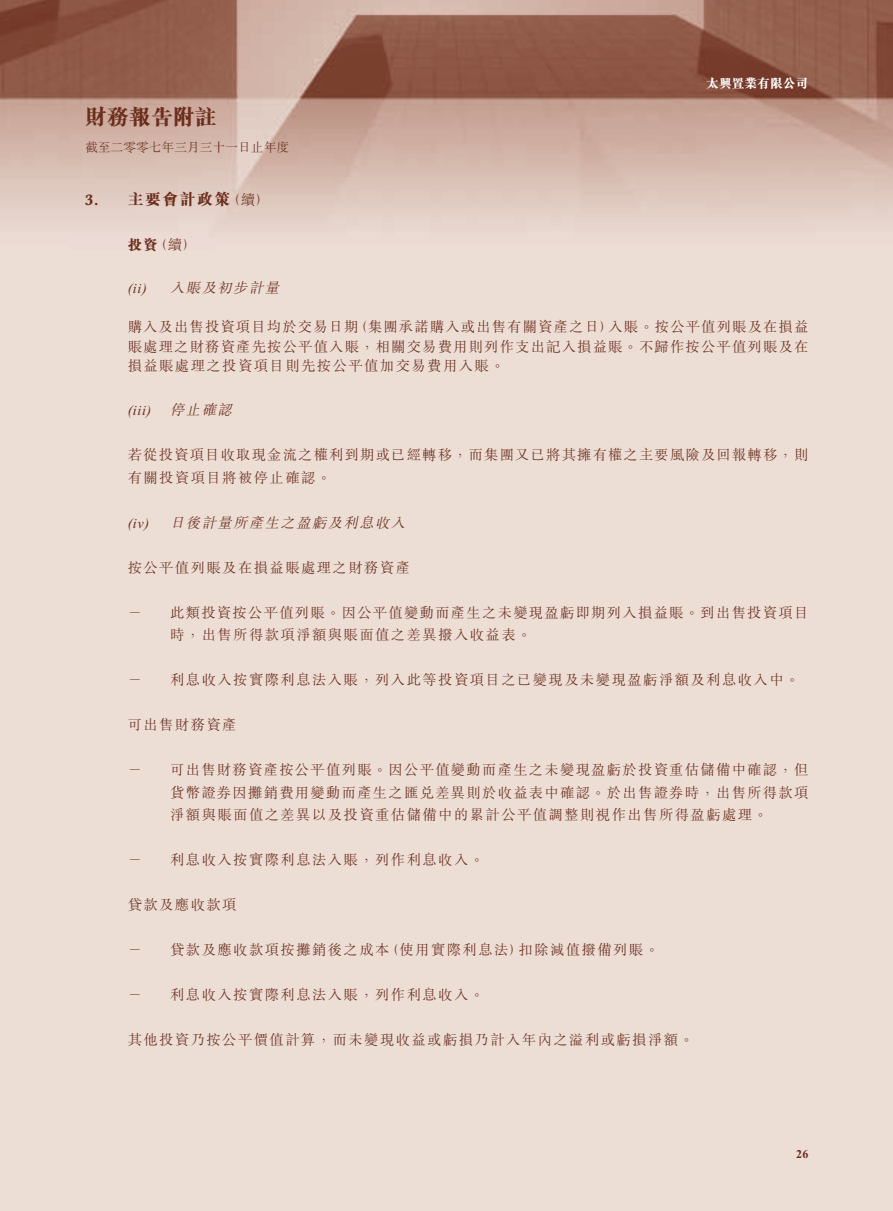
<style>
.page{position:relative;width:893px;height:1211px;background:#fff}
.page>*{position:absolute;margin:0;border:0;box-sizing:border-box;transform-origin:0 0}
.t1{font:800 21.75px "M Sung";letter-spacing:.01em;color:#6b2e1c}
.t2{font:800 15.75px "M Sung";letter-spacing:.105em;color:#6b2e1c}
.t3{font:300 14.25px/22.5px "M Sung";letter-spacing:.105em;color:#6b2e1c;text-align:justify}
.t4{font:300 14.25px/22.5px "M Sung";letter-spacing:.085em;color:#6b2e1c}
.t5{font:italic 300 14.25px "M Sung";letter-spacing:.105em;color:#6b2e1c}
.t6{font:italic 14.25px "Times";color:#6b2e1c}
.t7{font:300 12.75px "M Sung";color:#6b2e1c}
.t8{font:800 12.75px "M Sung";color:#fff}
.t9{font:700 12px "Times";color:#6b2e1c}
.s1{font-weight:300;font-size:14.25px}
.s2{font-weight:800}
.s3{font-family:"Times";font-weight:400}
</style>
<div class="page">
<img style="left:0;top:0;width:892px;height:1210px">
<h1 class="t1" style="left:85px;top:108px;width:133px">財務報告附註</h1>
<p class="t7" style="left:85px;top:142px;width:205px">截至二零零七年三月三十一日止年度</p>
<p class="t8" style="left:706px;top:78px;width:104px">太興置業有限公司</p>
<p class="t2" style="left:85px;top:193px;width:186px">3. 主要會計政策<span class="s1">（續）</span></p>
<p class="t3" style="left:128px;top:235px;width:70px"><span class="s2">投資</span>（續）</p>
<p class="t5" style="left:128px;top:282px;width:156px"><span class="s3">(ii)</span> 入賬及初步計量</p>
<p class="t3" style="left:128px;top:319px;width:682px;line-height:19.5px">購入及出售投資項目均於交易日期（集團承諾購入或出售有關資產之日）入賬。按公平值列賬及在損益賬處理之財務資產先按公平值入賬，相關交易費用則列作支出記入損益賬。不歸作按公平值列賬及在損益賬處理之投資項目則先按公平值加交易費用入賬。</p>
<p class="t6" style="left:128px;top:405px;width:25px">(iii)</p>
<p class="t5" style="left:170px;top:404px;width:66px">停止確認</p>
<p class="t4" style="left:128px;top:445px;width:682px">若從投資項目收取現金流之權利到期或已經轉移，而集團又已將其擁有權之主要風險及回報轉移，則有關投資項目將被停止確認。</p>
<p class="t5" style="left:128px;top:517px;width:282px"><span class="s3">(iv)</span> 日後計量所產生之盈虧及利息收入</p>
<p class="t3" style="left:128px;top:558px;width:284px">按公平值列賬及在損益賬處理之財務資產</p>
<p class="t3" style="left:128px;top:603px;width:16px">－</p>
<p class="t3" style="left:170px;top:603px;width:639px">此類投資按公平值列賬。因公平值變動而產生之未變現盈虧即期列入損益賬。到出售投資項目時，出售所得款項淨額與賬面值之差異撥入收益表。</p>
<p class="t3" style="left:128px;top:670px;width:16px">－</p>
<p class="t3" style="left:170px;top:670px;width:630px">利息收入按實際利息法入賬，列入此等投資項目之已變現及未變現盈虧淨額及利息收入中。</p>
<p class="t3" style="left:128px;top:715px;width:110px">可出售財務資產</p>
<p class="t3" style="left:128px;top:760px;width:16px">－</p>
<p class="t3" style="left:170px;top:760px;width:639px">可出售財務資產按公平值列賬。因公平值變動而產生之未變現盈虧於投資重估儲備中確認，但貨幣證券因攤銷費用變動而產生之匯兌差異則於收益表中確認。於出售證券時，出售所得款項淨額與賬面值之差異以及投資重估儲備中的累計公平值調整則視作出售所得盈虧處理。</p>
<p class="t3" style="left:128px;top:850px;width:16px">－</p>
<p class="t3" style="left:170px;top:850px;width:315px">利息收入按實際利息法入賬，列作利息收入。</p>
<p class="t3" style="left:128px;top:895px;width:110px">貸款及應收款項</p>
<p class="t3" style="left:128px;top:940px;width:16px">－</p>
<p class="t3" style="left:170px;top:940px;width:490px">貸款及應收款項按攤銷後之成本（使用實際利息法）扣除減值撥備列賬。</p>
<p class="t3" style="left:128px;top:985px;width:16px">－</p>
<p class="t3" style="left:170px;top:985px;width:315px">利息收入按實際利息法入賬，列作利息收入。</p>
<p class="t3" style="left:128px;top:1030px;width:567px">其他投資乃按公平價值計算，而未變現收益或虧損乃計入年內之溢利或虧損淨額。</p>
<p class="t9" style="left:796px;top:1150px;width:14px">26</p>
</div>
